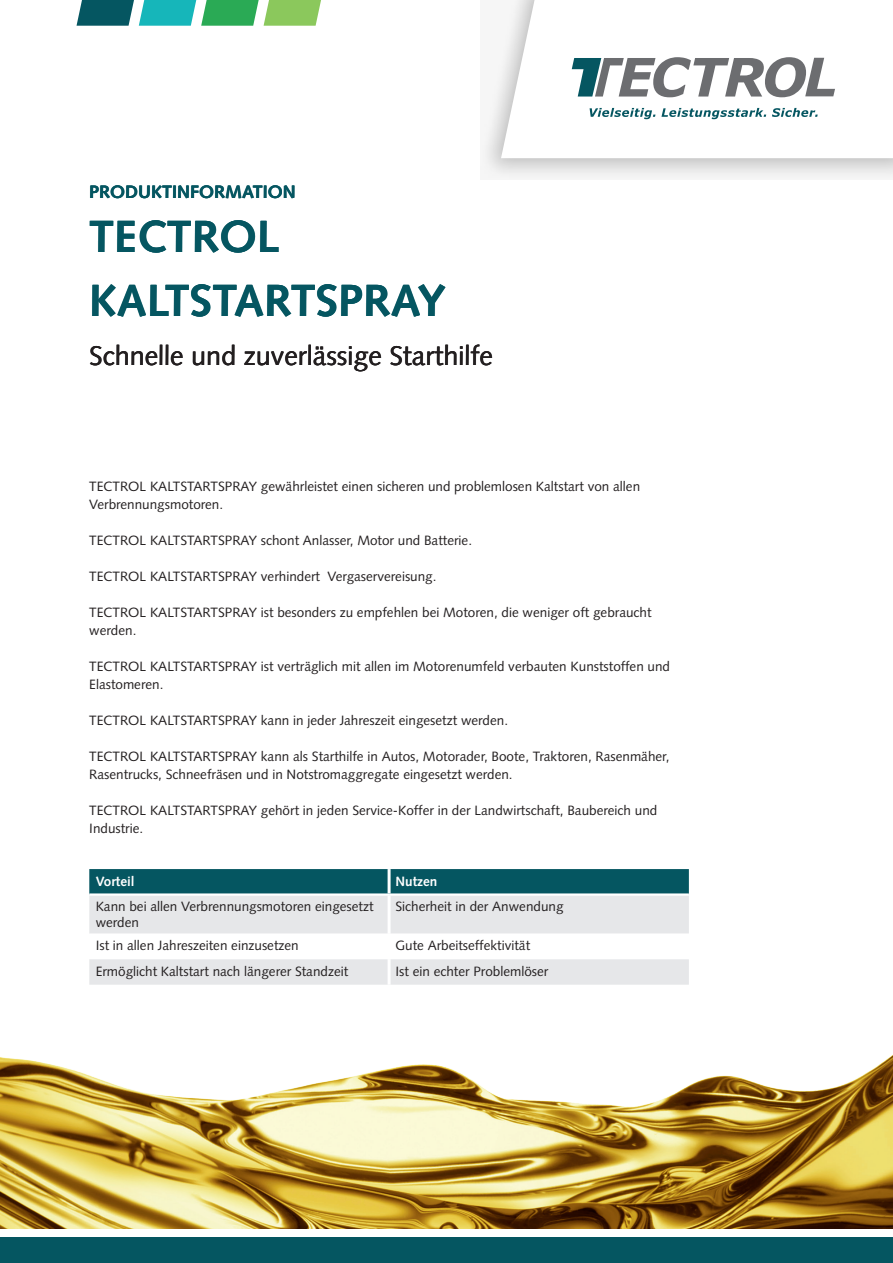
<style>
.page{position:relative;width:893px;height:1263px;background:#fff}
.page>*{position:absolute;margin:0;border:0;box-sizing:border-box;transform-origin:0 0}
.Produktname{font:700 45px "Syntax LT Std";color:#055661}
.Produktname-2{font:27px "Syntax LT Std";color:#231f20}
.Kopfzeile{font:700 18px "Syntax LT Std";color:#055661}
.Copy{font:13.5px/18px "Syntax LT Std";color:#231f20}
.ENE-Tabelle-Normal{font:13.5px/16.2px "Syntax LT Std";color:#231f20}
.ENE-Tabelle-Headline{font:700 13.5px "Syntax LT Std";color:#fff}
</style>
<div class="page">
<svg style="left:483px;top:71px;width:410px;height:107px"></svg>
<svg style="left:501px;top:0;width:392px;height:158px"></svg>
<svg style="left:590px;top:108px;width:65px;height:11px"></svg>
<svg style="left:661px;top:108px;width:105px;height:11px"></svg>
<svg style="left:772px;top:108px;width:46px;height:9px"></svg>
<svg style="left:572px;top:57px;width:263px;height:40px"></svg>
<svg style="left:77px;top:0;width:244px;height:26px;background:#53ae88"></svg>
<div style="left:0;top:1237px;width:893px;height:26px;background:#055661"></div>
<div style="left:89px;top:869px;width:600px;height:24px;background:#055661"></div>
<div style="left:89px;top:896px;width:600px;height:89px;background:#e6e7e9"></div>
<svg style="left:89px;top:934px;width:600px;height:25px"></svg>
<hr style="left:388px;top:869px;width:3px;height:24px;background:#fff">
<hr style="left:388px;top:896px;width:3px;height:38px;background:#fff">
<hr style="left:388px;top:934px;width:3px;height:25px;background:#fff">
<hr style="left:388px;top:959px;width:3px;height:26px;background:#fff">
<img style="left:0;top:1055px;width:893px;height:174px">
<p class="Kopfzeile" style="left:89px;top:182px;width:208px">PRODUKTINFORMATION</p>
<p class="Produktname" style="left:89px;top:211px;width:191px">TECTROL</p>
<p class="Produktname" style="left:89px;top:274px;width:358px">KALTSTARTSPRAY</p>
<p class="Produktname-2" style="left:89px;top:340px;width:405px">Schnelle und zuverlässige Starthilfe</p>
<p class="Copy" style="left:89px;top:477px;width:552px">TECTROL KALTSTARTSPRAY gewährleistet einen sicheren und problemlosen Kaltstart von allen<br>Verbrennungsmotoren.</p>
<p class="Copy" style="left:89px;top:531px;width:384px">TECTROL KALTSTARTSPRAY schont Anlasser, Motor und Batterie.</p>
<p class="Copy" style="left:89px;top:567px;width:349px">TECTROL KALTSTARTSPRAY verhindert Vergaservereisung.</p>
<p class="Copy" style="left:89px;top:603px;width:564px">TECTROL KALTSTARTSPRAY ist besonders zu empfehlen bei Motoren, die weniger oft gebraucht werden.</p>
<p class="Copy" style="left:89px;top:657px;width:582px">TECTROL KALTSTARTSPRAY ist verträglich mit allen im Motorenumfeld verbauten Kunststoffen und<br>Elastomeren.</p>
<p class="Copy" style="left:89px;top:711px;width:420px">TECTROL KALTSTARTSPRAY kann in jeder Jahreszeit eingesetzt werden.</p>
<p class="Copy" style="left:89px;top:747px;width:582px">TECTROL KALTSTARTSPRAY kann als Starthilfe in Autos, Motorader, Boote, Traktoren, Rasenmäher,<br>Rasentrucks, Schneefräsen und in Notstromaggregate eingesetzt werden.</p>
<p class="Copy" style="left:89px;top:801px;width:570px">TECTROL KALTSTARTSPRAY gehört in jeden Service-Koffer in der Landwirtschaft, Baubereich und<br>Industrie.</p>
<p class="ENE-Tabelle-Headline" style="left:96px;top:873px;width:41px">Vorteil</p>
<p class="ENE-Tabelle-Headline" style="left:395px;top:873px;width:43px">Nutzen</p>
<p class="ENE-Tabelle-Normal" style="left:96px;top:898px;width:279px">Kann bei allen Verbrennungsmotoren eingesetzt werden</p>
<p class="ENE-Tabelle-Normal" style="left:395px;top:898px;width:170px">Sicherheit in der Anwendung</p>
<p class="ENE-Tabelle-Normal" style="left:96px;top:937px;width:205px">Ist in allen Jahreszeiten einzusetzen</p>
<p class="ENE-Tabelle-Normal" style="left:395px;top:937px;width:136px">Gute Arbeitseffektivität</p>
<p class="ENE-Tabelle-Normal" style="left:96px;top:963px;width:254px">Ermöglicht Kaltstart nach längerer Standzeit</p>
<p class="ENE-Tabelle-Normal" style="left:395px;top:963px;width:154px">Ist ein echter Problemlöser</p>
</div>
